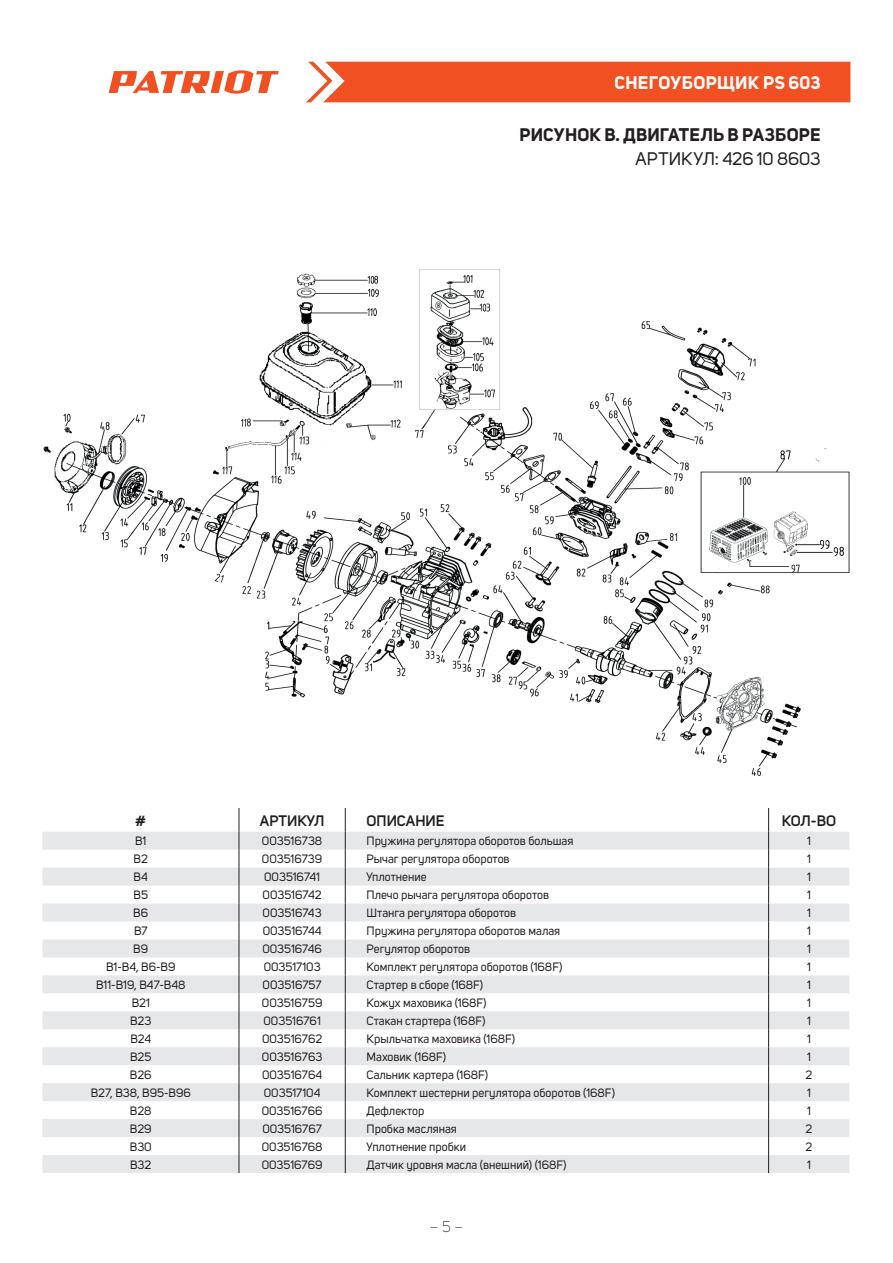
<style>
.page{position:relative;width:893px;height:1263px;background:#fff}
.page>*{position:absolute;margin:0;border:0;box-sizing:border-box;transform-origin:0 0}
.t1{font:700 18px "Uni Sans";letter-spacing:.005em;color:#231f20}
.t2{font:700 18px "Uni Sans";letter-spacing:.015em;color:#fff}
.t3{font:18px "Uni Sans";letter-spacing:-.005em;color:#231f20}
.t4{font:600 15px "Uni Sans";color:#231f20}
.t5{font:300 15px "Uni Sans";color:#231f20}
.t6{font:12px "Uni Sans";color:#231f20}
</style>
<div class="page">
<div style="left:306px;top:62px;width:544px;height:40px;background:#f15122"></div>
<svg style="left:109px;top:70px;width:170px;height:24px"></svg>
<svg style="left:43px;top:832px;width:806px;height:341px;fill:#e6e7e9"></svg>
<svg style="left:239px;top:808px;width:1px;height:365px"></svg>
<svg style="left:345px;top:808px;width:1px;height:365px"></svg>
<svg style="left:768px;top:808px;width:1px;height:365px"></svg>
<img style="left:43px;top:269px;width:807px;height:507px">
<h1 class="t2" style="left:615px;top:72px;width:208px">СНЕГОУБОРЩИК PS 603</h1>
<h1 class="t1" style="left:520px;top:123px;width:302px">РИСУНОК B. ДВИГАТЕЛЬ В РАЗБОРЕ</h1>
<h1 class="t3" style="left:635px;top:148px;width:187px">АРТИКУЛ: 426 10 8603</h1>
<p class="t4" style="left:135px;top:811px;width:12px">#</p>
<p class="t4" style="left:260px;top:811px;width:66px">АРТИКУЛ</p>
<p class="t4" style="left:367px;top:811px;width:80px">ОПИСАНИЕ</p>
<p class="t4" style="left:782px;top:811px;width:56px">КОЛ-ВО</p>
<p class="t6" style="left:135px;top:834px;width:13px">B1</p>
<p class="t6" style="left:262px;top:834px;width:62px">003516738</p>
<p class="t6" style="left:367px;top:834px;width:208px">Пружина регулятора оборотов большая</p>
<p class="t6" style="left:807px;top:834px;width:5px">1</p>
<p class="t6" style="left:134px;top:852px;width:16px">B2</p>
<p class="t6" style="left:262px;top:852px;width:62px">003516739</p>
<p class="t6" style="left:367px;top:852px;width:145px">Рычаг регулятора оборотов</p>
<p class="t6" style="left:807px;top:852px;width:5px">1</p>
<p class="t6" style="left:134px;top:870px;width:16px">B4</p>
<p class="t6" style="left:264px;top:870px;width:57px">003516741</p>
<p class="t6" style="left:367px;top:870px;width:62px">Уплотнение</p>
<p class="t6" style="left:807px;top:870px;width:5px">1</p>
<p class="t6" style="left:134px;top:888px;width:16px">B5</p>
<p class="t6" style="left:263px;top:888px;width:61px">003516742</p>
<p class="t6" style="left:367px;top:888px;width:184px">Плечо рычага регулятора оборотов</p>
<p class="t6" style="left:807px;top:888px;width:5px">1</p>
<p class="t6" style="left:133px;top:906px;width:16px">B6</p>
<p class="t6" style="left:263px;top:906px;width:61px">003516743</p>
<p class="t6" style="left:367px;top:906px;width:151px">Штанга регулятора оборотов</p>
<p class="t6" style="left:807px;top:906px;width:5px">1</p>
<p class="t6" style="left:134px;top:924px;width:15px">B7</p>
<p class="t6" style="left:263px;top:924px;width:60px">003516744</p>
<p class="t6" style="left:367px;top:924px;width:195px">Пружина регулятора оборотов малая</p>
<p class="t6" style="left:807px;top:924px;width:5px">1</p>
<p class="t6" style="left:133px;top:942px;width:16px">B9</p>
<p class="t6" style="left:262px;top:942px;width:61px">003516746</p>
<p class="t6" style="left:367px;top:942px;width:105px">Регулятор оборотов</p>
<p class="t6" style="left:807px;top:942px;width:5px">1</p>
<p class="t6" style="left:106px;top:960px;width:71px">B1-B4, B6-B9</p>
<p class="t6" style="left:264px;top:960px;width:58px">003517103</p>
<p class="t6" style="left:367px;top:960px;width:197px">Комплект регулятора оборотов (168F)</p>
<p class="t6" style="left:807px;top:960px;width:5px">1</p>
<p class="t6" style="left:96px;top:978px;width:91px">B11-B19, B47-B48</p>
<p class="t6" style="left:263px;top:978px;width:61px">003516757</p>
<p class="t6" style="left:367px;top:978px;width:118px">Стартер в сборе (168F)</p>
<p class="t6" style="left:807px;top:978px;width:5px">1</p>
<p class="t6" style="left:132px;top:996px;width:20px">B21</p>
<p class="t6" style="left:262px;top:996px;width:62px">003516759</p>
<p class="t6" style="left:367px;top:996px;width:121px">Кожух маховика (168F)</p>
<p class="t6" style="left:807px;top:996px;width:5px">1</p>
<p class="t6" style="left:130px;top:1014px;width:23px">B23</p>
<p class="t6" style="left:264px;top:1014px;width:59px">003516761</p>
<p class="t6" style="left:367px;top:1014px;width:120px">Стакан стартера (168F)</p>
<p class="t6" style="left:807px;top:1014px;width:5px">1</p>
<p class="t6" style="left:130px;top:1032px;width:22px">B24</p>
<p class="t6" style="left:262px;top:1032px;width:62px">003516762</p>
<p class="t6" style="left:367px;top:1032px;width:150px">Крыльчатка маховика (168F)</p>
<p class="t6" style="left:807px;top:1032px;width:5px">1</p>
<p class="t6" style="left:130px;top:1050px;width:23px">B25</p>
<p class="t6" style="left:262px;top:1050px;width:62px">003516763</p>
<p class="t6" style="left:367px;top:1050px;width:81px">Маховик (168F)</p>
<p class="t6" style="left:807px;top:1050px;width:5px">1</p>
<p class="t6" style="left:130px;top:1068px;width:23px">B26</p>
<p class="t6" style="left:262px;top:1068px;width:62px">003516764</p>
<p class="t6" style="left:367px;top:1068px;width:123px">Сальник картера (168F)</p>
<p class="t6" style="left:806px;top:1068px;width:8px">2</p>
<p class="t6" style="left:91px;top:1086px;width:102px">B27, B38, B95-B96</p>
<p class="t6" style="left:264px;top:1086px;width:58px">003517104</p>
<p class="t6" style="left:367px;top:1086px;width:250px">Комплект шестерни регулятора оборотов (168F)</p>
<p class="t6" style="left:807px;top:1086px;width:5px">1</p>
<p class="t6" style="left:130px;top:1104px;width:23px">B28</p>
<p class="t6" style="left:262px;top:1104px;width:62px">003516766</p>
<p class="t6" style="left:367px;top:1104px;width:59px">Дефлектор</p>
<p class="t6" style="left:807px;top:1104px;width:5px">1</p>
<p class="t6" style="left:130px;top:1122px;width:23px">B29</p>
<p class="t6" style="left:262px;top:1122px;width:61px">003516767</p>
<p class="t6" style="left:367px;top:1122px;width:92px">Пробка масляная</p>
<p class="t6" style="left:806px;top:1122px;width:8px">2</p>
<p class="t6" style="left:130px;top:1140px;width:23px">B30</p>
<p class="t6" style="left:262px;top:1140px;width:62px">003516768</p>
<p class="t6" style="left:367px;top:1140px;width:101px">Уплотнение пробки</p>
<p class="t6" style="left:806px;top:1140px;width:8px">2</p>
<p class="t6" style="left:130px;top:1158px;width:23px">B32</p>
<p class="t6" style="left:262px;top:1158px;width:62px">003516769</p>
<p class="t6" style="left:367px;top:1158px;width:201px">Датчик уровня масла (внешний) (168F)</p>
<p class="t6" style="left:807px;top:1158px;width:5px">1</p>
<p class="t5" style="left:430px;top:1218px;width:35px">– 5 –</p>
</div>
